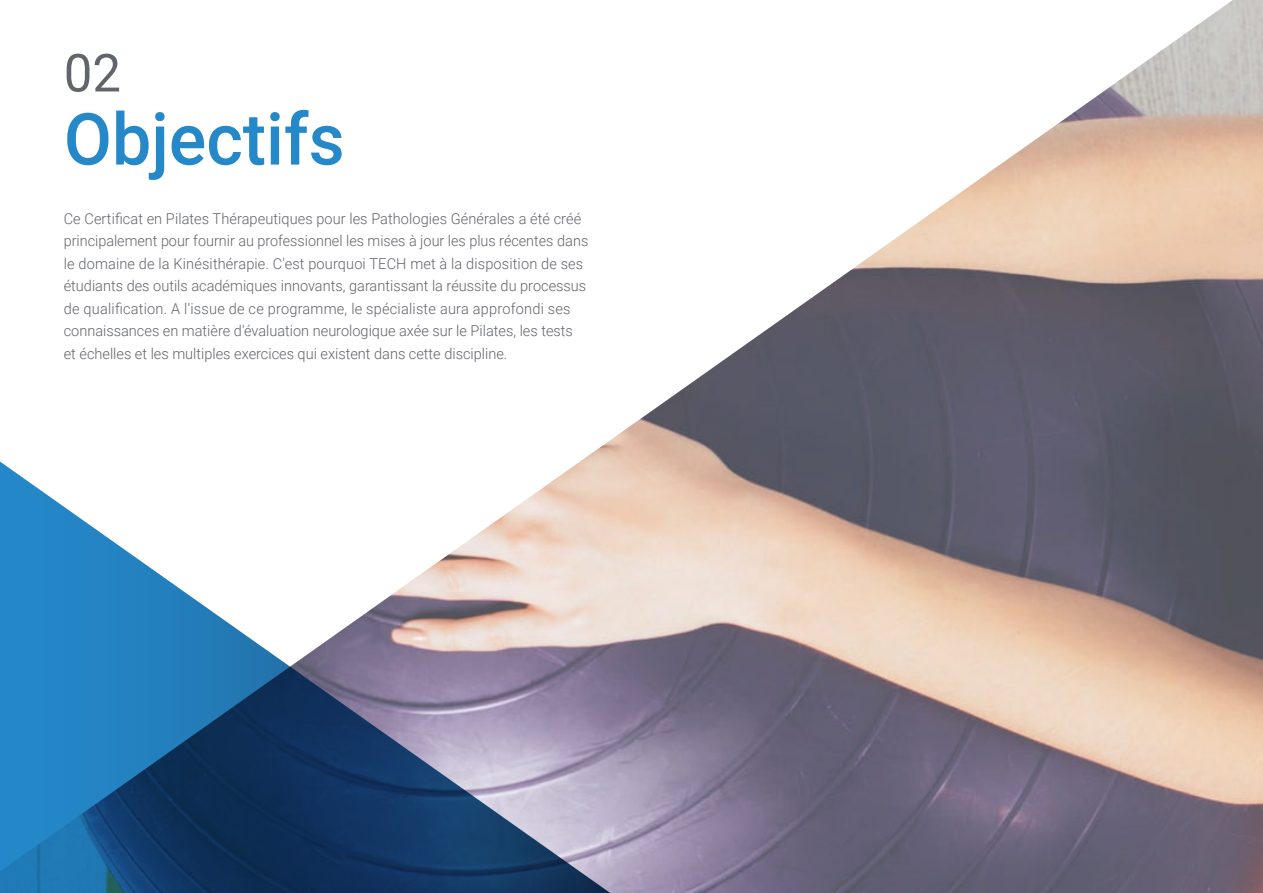
<style>
.page{position:relative;width:1263px;height:893px;background:#fff}
.page>*{position:absolute;margin:0;border:0;box-sizing:border-box;transform-origin:0 0}
.t1{font:500 72px "Roboto";color:#2488c9}
.t2{font:52.5px "Roboto";color:#61646a}
.t3{font:300 15px/22.5px "Roboto";color:#61646a}
</style>
<div class="page">
<img style="left:602px;top:0;width:661px;height:893px">
<svg style="left:0;top:446px;width:640px;height:447px"></svg>
<h2 class="t2" style="left:64px;top:36px;width:59px">02</h2>
<h1 class="t1" style="left:64px;top:89px;width:282px">Objectifs</h1>
<p class="t3" style="left:64px;top:207px;width:526px">Ce Certificat en Pilates Thérapeutiques pour les Pathologies Générales a été créé principalement pour fournir au professionnel les mises à jour les plus récentes dans le domaine de la Kinésithérapie. C'est pourquoi TECH met à la disposition de ses étudiants des outils académiques innovants, garantissant la réussite du processus de qualification. A l'issue de ce programme, le spécialiste aura approfondi ses connaissances en matière d'évaluation neurologique axée sur le Pilates, les tests et échelles et les multiples exercices qui existent dans cette discipline.</p>
</div>
